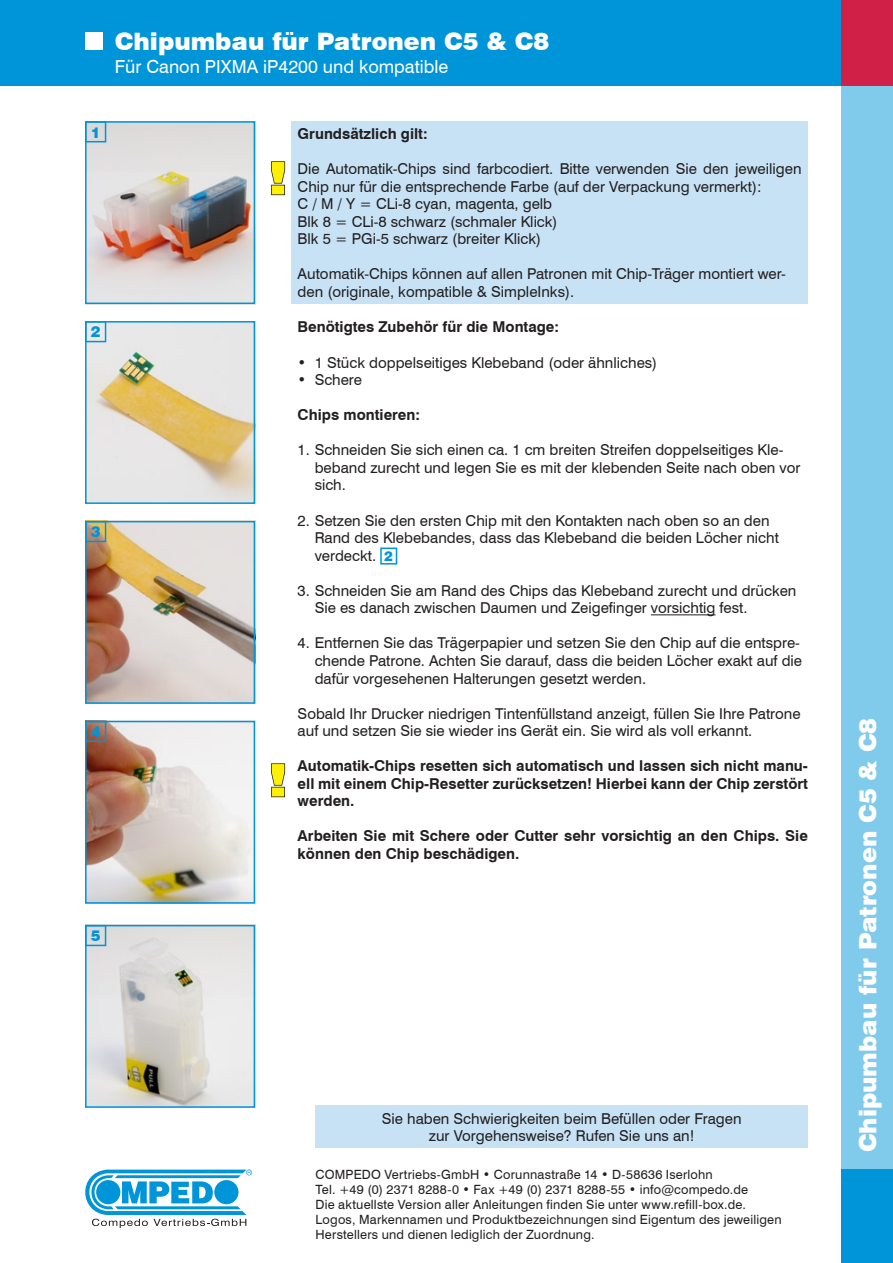
<style>
.page{position:relative;width:893px;height:1263px;background:#fff}
.page>*{position:absolute;margin:0;border:0;box-sizing:border-box;transform-origin:0 0}
.t1{font:900 45px "Swiss 721 BT";color:#fff101;scale:1.3 1}
.t2{font:900 24px "Swiss 721 BT";color:#fff}
.t3{font:18px "Swiss 721 BT";color:#fff}
.t4{font:15px/17.5px "Swiss 721 BT";color:#231f20}
.t5{font:700 15px/17.5px "Swiss 721 BT";color:#231f20;text-align:justify}
.t6{font:900 15px "Swiss 721 BT";color:#0095d9}
.t7{font:12.75px/15px "Swiss 721 BT";letter-spacing:.015em;color:#231f20}
.s1{font-weight:900;font-size:13.5px;color:#0095d9}
</style>
<div class="page">
<svg style="left:85px;top:1169px;width:167px;height:59px"></svg>
<div style="left:315px;top:1106px;width:493px;height:42px;background:#c7e2f5"></div>
<div style="left:0;top:0;width:842px;height:85px;background:#0095d9"></div>
<div style="left:842px;top:85px;width:51px;height:1084px;background:#80caec"></div>
<div style="left:842px;top:0;width:51px;height:85px;background:#d12048"></div>
<div style="left:842px;top:1169px;width:51px;height:94px;background:#0095d9"></div>
<div style="left:291px;top:121px;width:517px;height:183px;background:#c7e2f5"></div>
<hr style="left:651px;top:614px;width:64px;height:1px;background:#231f20">
<div style="left:380px;top:547px;width:17px;height:17px;border:2px solid #0095d9"></div>
<div style="left:85px;top:33px;width:17px;height:17px;background:#fff"></div>
<img style="left:88px;top:324px;width:164px;height:177px">
<div style="left:85px;top:321px;width:170px;height:183px;border:2px solid #0095d9"></div>
<img style="left:88px;top:524px;width:164px;height:177px">
<div style="left:85px;top:521px;width:170px;height:183px;border:2px solid #0095d9"></div>
<img style="left:88px;top:724px;width:164px;height:177px">
<div style="left:85px;top:721px;width:170px;height:183px;border:2px solid #0095d9"></div>
<img style="left:88px;top:124px;width:164px;height:177px">
<div style="left:85px;top:121px;width:170px;height:183px;border:2px solid #0095d9"></div>
<div style="left:85px;top:121px;width:21px;height:21px;border:2px solid #0095d9"></div>
<div style="left:85px;top:321px;width:21px;height:21px;border:2px solid #0095d9"></div>
<div style="left:85px;top:521px;width:21px;height:21px;border:2px solid #0095d9"></div>
<div style="left:85px;top:721px;width:21px;height:21px;border:2px solid #0095d9"></div>
<svg style="left:271px;top:161px;width:15px;height:35px"></svg>
<img style="left:88px;top:928px;width:164px;height:177px">
<div style="left:85px;top:925px;width:170px;height:183px;border:2px solid #0095d9"></div>
<div style="left:85px;top:925px;width:21px;height:21px;border:2px solid #0095d9"></div>
<svg style="left:271px;top:763px;width:15px;height:35px"></svg>
<h2 class="t2" style="left:115px;top:27px;width:436px">Chipumbau für Patronen C5 &amp; C8</h2>
<p class="t3" style="left:115px;top:56px;width:335px">Für Canon PIXMA iP4200 und kompatible</p>
<p class="t6" style="left:91px;top:123px;width:11px">1</p>
<p class="t6" style="left:91px;top:323px;width:11px">2</p>
<p class="t6" style="left:91px;top:523px;width:11px">3</p>
<p class="t6" style="left:91px;top:723px;width:11px">4</p>
<h1 class="t1" style="left:267px;top:151px;width:18px">!</h1>
<h1 class="t1" style="left:267px;top:753px;width:18px">!</h1>
<p class="t5" style="left:298px;top:125px;width:132px">Grundsätzlich gilt:</p>
<p class="t4" style="left:298px;top:160px;width:505px">Die Automatik-Chips sind farbcodiert. Bitte verwenden Sie den jeweiligen Chip nur für die entsprechende Farbe (auf der Verpackung vermerkt):<br>C / M / Y = CLi-8 cyan, magenta, gelb<br>Blk 8 = CLi-8 schwarz (schmaler Klick)<br>Blk 5 = PGi-5 schwarz (breiter Klick)</p>
<p class="t4" style="left:298px;top:265px;width:490px">Automatik-Chips können auf allen Patronen mit Chip-Träger montiert wer&shy;den (originale, kompatible &amp; SimpleInks).</p>
<p class="t5" style="left:298px;top:318px;width:263px">Benötigtes Zubehör für die Montage:</p>
<p class="t4" style="left:315px;top:353px;width:344px">1 Stück doppelseitiges Klebeband (oder ähnliches)<br>Schere</p>
<p class="t5" style="left:298px;top:406px;width:124px">Chips montieren:</p>
<p class="t4" style="left:315px;top:441px;width:487px;text-indent:-17px">1. Schneiden Sie sich einen ca. 1 cm breiten Streifen doppelseitiges Kle&shy;beband zurecht und legen Sie es mit der klebenden Seite nach oben vor sich.</p>
<p class="t4" style="left:315px;top:511px;width:466px;text-indent:-17px">2. Setzen Sie den ersten Chip mit den Kontakten nach oben so an den<br>Rand des Klebebandes, dass das Klebeband die beiden Löcher nicht verdeckt. <span class="s1">2</span></p>
<p class="t4" style="left:315px;top:581px;width:483px;text-indent:-17px">3. Schneiden Sie am Rand des Chips das Klebeband zurecht und drücken<br>Sie es danach zwischen Daumen und Zeigefinger vorsichtig fest.</p>
<p class="t4" style="left:315px;top:634px;width:489px;text-indent:-17px">4. Entfernen Sie das Trägerpapier und setzen Sie den Chip auf die entspre&shy;chende Patrone. Achten Sie darauf, dass die beiden Löcher exakt auf die dafür vorgesehenen Halterungen gesetzt werden.</p>
<p class="t4" style="left:298px;top:704px;width:505px">Sobald Ihr Drucker niedrigen Tintenfüllstand anzeigt, füllen Sie Ihre Patrone auf und setzen Sie sie wieder ins Gerät ein. Sie wird als voll erkannt.</p>
<p class="t5" style="left:298px;top:757px;width:512px">Automatik-Chips resetten sich automatisch und lassen sich nicht manu&shy;ell mit einem Chip-Resetter zurücksetzen! Hierbei kann der Chip zerstört werden.</p>
<p class="t5" style="left:298px;top:827px;width:512px">Arbeiten Sie mit Schere oder Cutter sehr vorsichtig an den Chips. Sie können den Chip beschädigen.</p>
<p class="t4" style="left:298px;top:353px;width:10px">• •</p>
<p class="t6" style="left:91px;top:927px;width:11px">5</p>
<p class="t4" style="left:382px;top:1111px;width:361px;line-height:16.5px;text-align:center">Sie haben Schwierigkeiten beim Befüllen oder Fragen zur Vorgehensweise? Rufen Sie uns an!</p>
<p class="t7" style="left:315px;top:1167px;width:468px">COMPEDO Vertriebs-GmbH • Corunnastraße 14 • D-58636 Iserlohn<br>Tel. +49 (0) 2371 8288-0 • Fax +49 (0) 2371 8288-55 • info@compedo.de<br>Die aktuellste Version aller Anleitungen finden Sie unter www.refill-box.de.<br>Logos, Markennamen und Produktbezeichnungen sind Eigentum des jeweiligen Herstellers und dienen lediglich der Zuordnung.</p>
<h2 class="t2" style="left:853px;top:1152px;width:436px;rotate:-90deg">Chipumbau für Patronen C5 &amp; C8</h2>
</div>
